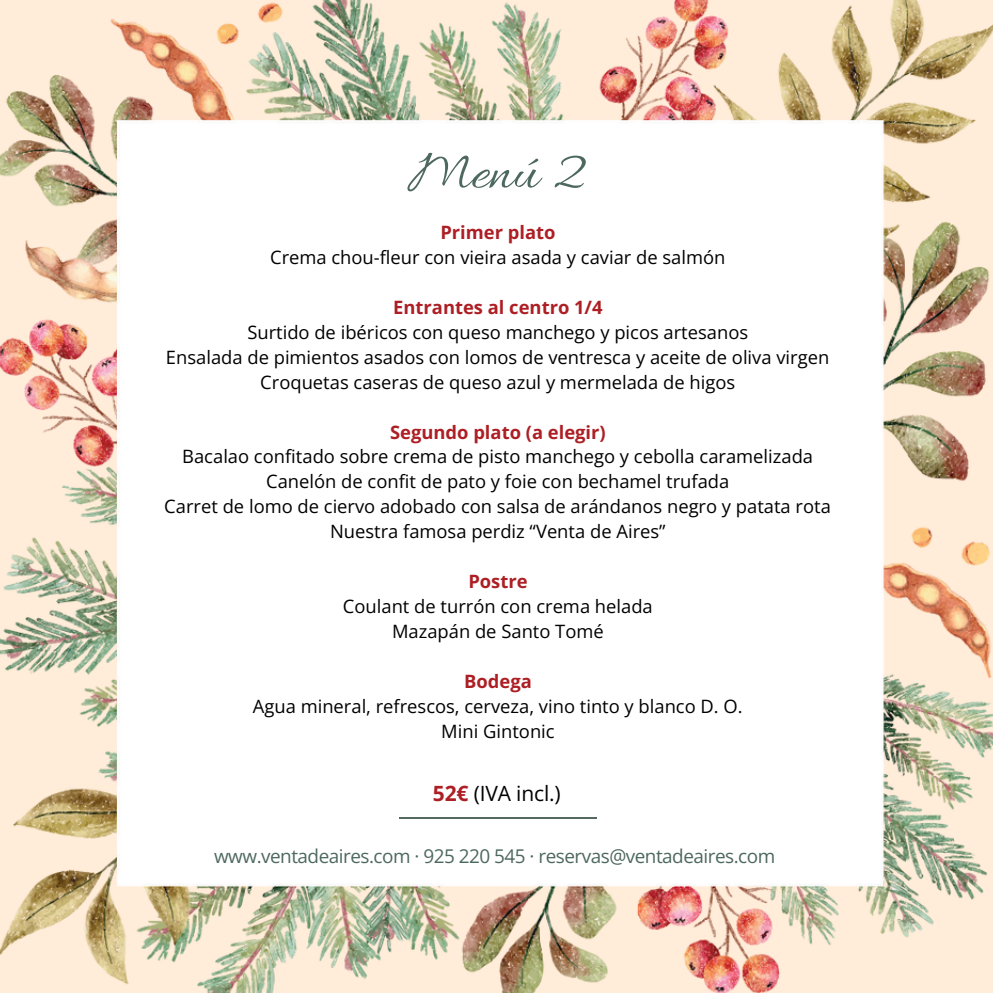
<style>
.page{position:relative;width:993px;height:993px;background:#fff}
.page>*{position:absolute;margin:0;border:0;box-sizing:border-box;transform-origin:0 0}
.t1{font:57.57px "Allura";color:#4d685e}
.t2{font:21px "Open Sans";letter-spacing:-.01em;color:#000}
.t3{font:18.9px "Open Sans";letter-spacing:-.025em;color:#4d685e}
.t4{font:18.38px "Open Sans";color:#000}
.t5{font:700 18.38px "Open Sans";color:#ad1f24}
.s1{font-weight:700;color:#ad1f24}
</style>
<div class="page">
<img style="left:0;top:0;width:992px;height:992px">
<hr style="left:399px;top:817px;width:197px;height:2px;background:#566a60">
<p class="t1" style="left:408px;top:140px;width:178px">Menú 2</p>
<h1 class="t5" style="left:440px;top:219px;width:117px">Primer plato</h1>
<p class="t4" style="left:270px;top:244px;width:456px">Crema chou-fleur con vieira asada y caviar de salmón</p>
<p class="t5" style="left:393px;top:294px;width:211px">Entrantes al centro 1/4</p>
<p class="t4" style="left:247px;top:319px;width:502px">Surtido de ibéricos con queso manchego y picos artesanos</p>
<p class="t4" style="left:166px;top:344px;width:664px">Ensalada de pimientos asados con lomos de ventresca y aceite de oliva virgen</p>
<p class="t4" style="left:260px;top:369px;width:476px">Croquetas caseras de queso azul y mermelada de higos</p>
<p class="t5" style="left:390px;top:419px;width:217px">Segundo plato (a elegir)</p>
<p class="t4" style="left:182px;top:444px;width:632px">Bacalao confitado sobre crema de pisto manchego y cebolla caramelizada</p>
<p class="t4" style="left:266px;top:468px;width:464px">Canelón de confit de pato y foie con bechamel trufada</p>
<p class="t4" style="left:164px;top:493px;width:668px">Carret de lomo de ciervo adobado con salsa de arándanos negro y patata rota</p>
<p class="t4" style="left:330px;top:518px;width:337px">Nuestra famosa perdiz “Venta de Aires”</p>
<p class="t5" style="left:468px;top:568px;width:61px">Postre</p>
<p class="t4" style="left:343px;top:593px;width:311px">Coulant de turrón con crema helada</p>
<p class="t4" style="left:392px;top:618px;width:213px">Mazapán de Santo Tomé</p>
<p class="t5" style="left:464px;top:668px;width:69px">Bodega</p>
<p class="t4" style="left:253px;top:693px;width:491px">Agua mineral, refrescos, cerveza, vino tinto y blanco D. O.</p>
<p class="t4" style="left:441px;top:718px;width:115px">Mini Gintonic</p>
<h2 class="t2" style="left:433px;top:778px;width:129px"><span class="s1">52€</span> (IVA incl.)</h2>
<h2 class="t3" style="left:214px;top:842px;width:562px">www.ventadeaires.com · 925 220 545 · reservas@ventadeaires.com</h2>
</div>
